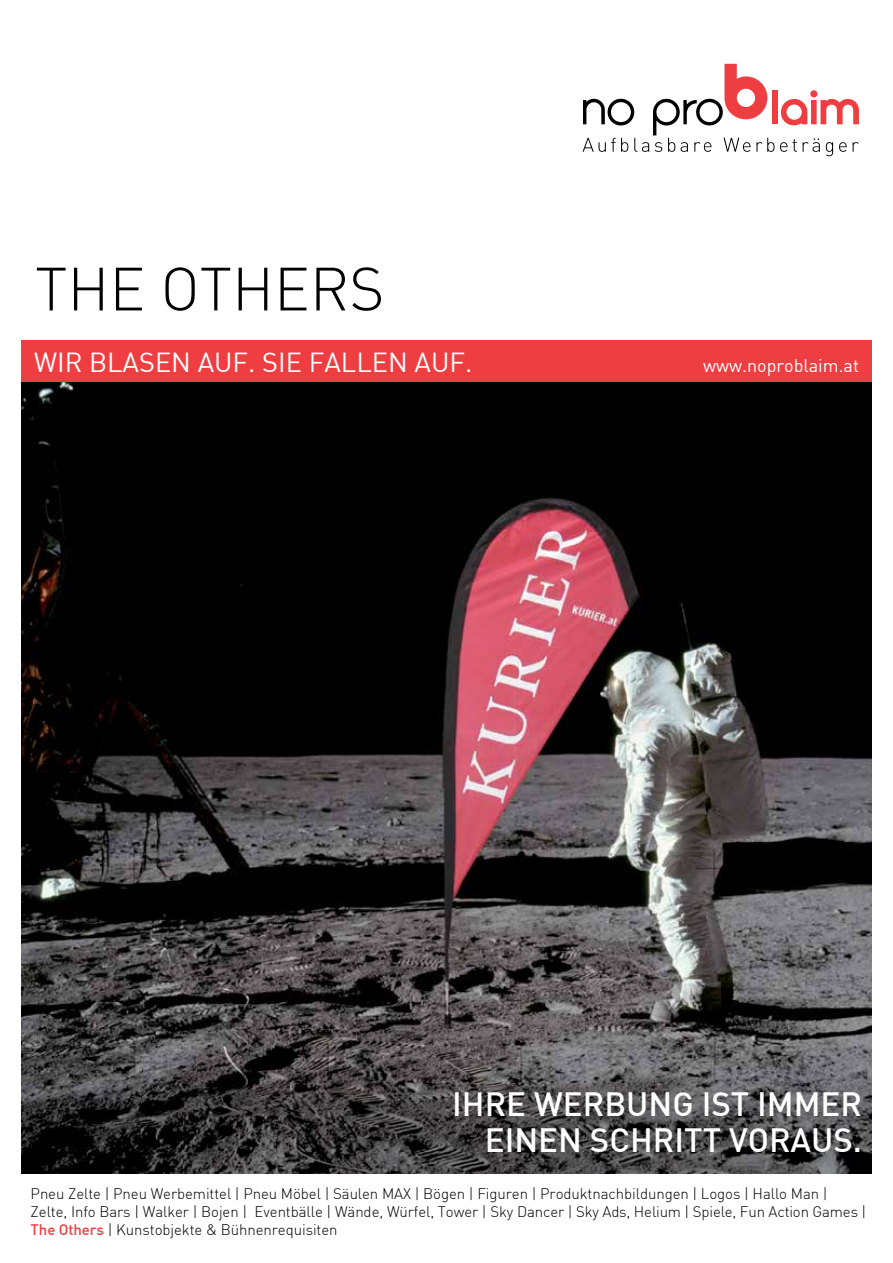
<style>
.page{position:relative;width:893px;height:1263px;background:#fff}
.page>*{position:absolute;margin:0;border:0;box-sizing:border-box;transform-origin:0 0}
.t1{font:300 60px "DIN";color:#000}
.t2{font:500 33px/36px "DIN";color:#fff;text-align:right}
.t3{font:27px "DIN";color:#fff}
.t4{font:18px "DIN";color:#fff}
.t5{font:300 15px/18px "DIN";letter-spacing:-.005em;color:#000}
.s1{font-weight:500;color:#ef3e42}
</style>
<div class="page">
<svg style="left:583px;top:64px;width:276px;height:92px"></svg>
<div style="left:21px;top:340px;width:851px;height:43px;background:#ef3e42"></div>
<img style="left:21px;top:383px;width:851px;height:671px">
<svg style="left:21px;top:1054px;width:851px;height:120px;background:#414041"></svg>
<h1 class="t1" style="left:35px;top:252px;width:351px">THE OTHERS</h1>
<h3 class="t3" style="left:34px;top:345px;width:440px">WIR BLASEN AUF. SIE FALLEN AUF.</h3>
<p class="t4" style="left:703px;top:354px;width:157px">www.noproblaim.at</p>
<h2 class="t2" style="left:452px;top:1085px;width:411px">IHRE WERBUNG IST I MMER<br>EI NEN SCHRITT VORAUS.</h2>
<p class="t5" style="left:31px;top:1184px;width:837px">Pneu Zelte | Pneu Werbemittel | Pneu Möbel | Säulen MAX | Bögen | Figuren | Produktnachbildungen | Logos | Hallo Man |<br>Zelte, Info Bars | Walker | Bojen | Eventbälle | Wände, Würfel, Tower | Sky Dancer | Sky Ads, Helium | Spiele, Fun Action Games |<br><span class="s1">THE OTHERS</span> | Kunstobjekte &amp; Bühnenrequisiten</p>
</div>
